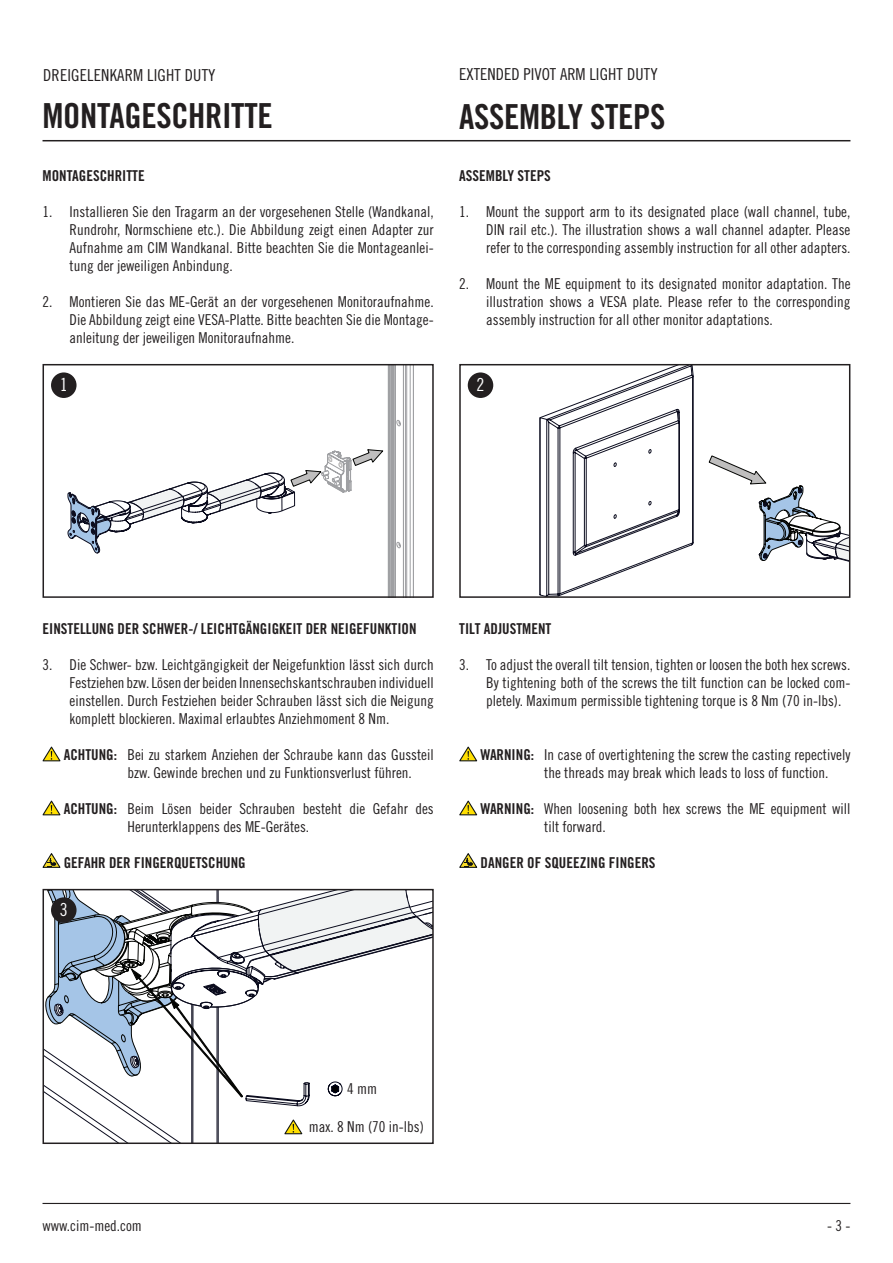
<style>
.page{position:relative;width:893px;height:1263px;background:#fff}
.page>*{position:absolute;margin:0;border:0;box-sizing:border-box;transform-origin:0 0}
.t1{font:34.5px "Trade Gothic LT Std Bd Cn 20";letter-spacing:-.01em;color:#231f20}
.t2{font:18px "Trade Gothic LT Std Cn 18";color:#fff}
.t3{font:16.5px "Trade Gothic LT Std Cn 18";letter-spacing:.01em;color:#231f20}
.t4{font:15px/18px "Trade Gothic LT Std Cn 18";color:#231f20;text-align:justify}
.t5{font:15px "Trade Gothic LT Std Bd Cn 20";color:#231f20}
.s1{font-family:"Trade Gothic LT Std Bd Cn 20"}
</style>
<div class="page">
<hr style="left:43px;top:140px;width:807px;height:1px;background:#231f20">
<hr style="left:43px;top:1203px;width:807px;height:1px;background:#231f20">
<svg style="left:68px;top:367px;width:346px;height:228px"></svg>
<div style="left:43px;top:364px;width:391px;height:234px;border:2px solid #231f20"></div>
<div style="left:51px;top:372px;width:26px;height:26px;background:#231f20;border-radius:50%"></div>
<svg style="left:43px;top:746px;width:17px;height:15px"></svg>
<svg style="left:43px;top:800px;width:17px;height:15px"></svg>
<svg style="left:43px;top:853px;width:17px;height:15px"></svg>
<svg style="left:43px;top:890px;width:390px;height:253px"></svg>
<svg style="left:539px;top:370px;width:174px;height:225px"></svg>
<svg style="left:540px;top:367px;width:153px;height:228px"></svg>
<svg style="left:709px;top:456px;width:138px;height:131px"></svg>
<div style="left:459px;top:364px;width:391px;height:234px;border:2px solid #231f20"></div>
<div style="left:468px;top:372px;width:25px;height:26px;background:#231f20;border-radius:50%"></div>
<svg style="left:459px;top:746px;width:18px;height:15px"></svg>
<svg style="left:459px;top:800px;width:18px;height:15px"></svg>
<svg style="left:459px;top:853px;width:18px;height:15px"></svg>
<p class="t3" style="left:43px;top:66px;width:174px">DREIGELENKARM LIGHT DUTY</p>
<p class="t3" style="left:459px;top:65px;width:200px">EXTENDED PIVOT ARM LIGHT DUTY</p>
<h1 class="t1" style="left:43px;top:94px;width:232px">MONTAGESCHRITTE</h1>
<h1 class="t1" style="left:459px;top:96px;width:208px">ASSEMBLY STEPS</h1>
<p class="t5" style="left:43px;top:166px;width:104px">MONTAGESCHRITTE</p>
<p class="t4" style="left:70px;top:202px;width:366px;text-indent:-27px">1. Installieren Sie den Tragarm an der vorgesehenen Stelle (Wandkanal, Rundrohr, Normschiene etc.). Die Abbildung zeigt einen Adapter zur Aufnahme am CIM Wandkanal. Bitte beachten Sie die Montageanlei&shy;tung der jeweiligen Anbindung.</p>
<p class="t4" style="left:70px;top:292px;width:366px;text-indent:-27px">2. Montieren Sie das ME-Gerät an der vorgesehenen Monitoraufnahme.<br>Die Abbildung zeigt eine VESA-Platte. Bitte beachten Sie die Montage&shy;anleitung der jeweiligen Monitoraufnahme.</p>
<p class="t2" style="left:60px;top:374px;width:9px">1</p>
<p class="t5" style="left:459px;top:166px;width:93px">ASSEMBLY STEPS</p>
<p class="t4" style="left:486px;top:202px;width:366px;text-indent:-27px">1. Mount the support arm to its designated place (wall channel, tube, DIN rail etc.). The illustration shows a wall channel adapter. Please refer to the corresponding assembly instruction for all other adapters.</p>
<p class="t4" style="left:486px;top:274px;width:366px;text-indent:-27px">2. Mount the ME equipment to its designated monitor adaptation. The illustration shows a VESA plate. Please refer to the corresponding assembly instruction for all other monitor adaptations.</p>
<p class="t2" style="left:476px;top:374px;width:9px">2</p>
<p class="t5" style="left:43px;top:619px;width:376px">EINSTELLUNG DER SCHWER-/ LEICHTGÄNGIGKEIT DER NEIGEFUNKTION</p>
<p class="t4" style="left:70px;top:655px;width:366px;text-indent:-27px">3. Die Schwer- bzw. Leichtgängigkeit der Neigefunktion lässt sich durch Festziehen bzw. Lösen der beiden Innensechskantschrauben individuell einstellen. Durch Festziehen beider Schrauben lässt sich die Neigung komplett blockieren. Maximal erlaubtes Anziehmoment 8 Nm.</p>
<p class="t4" style="left:128px;top:745px;width:308px;text-indent:-64px"><span class="s1">ACHTUNG:</span> Bei zu starkem Anziehen der Schraube kann das Gussteil bzw. Gewinde brechen und zu Funktionsverlust führen.</p>
<p class="t4" style="left:128px;top:799px;width:308px;text-indent:-64px"><span class="s1">ACHTUNG:</span> Beim Lösen beider Schrauben besteht die Gefahr des<br>Herunterklappens des ME-Gerätes.</p>
<p class="t5" style="left:64px;top:853px;width:183px">GEFAHR DER FINGERQUETSCHUNG</p>
<p class="t2" style="left:60px;top:898px;width:9px">3</p>
<p class="t5" style="left:459px;top:619px;width:94px">TILT ADJUSTMENT</p>
<p class="t4" style="left:486px;top:655px;width:366px;text-indent:-27px">3. To adjust the overall tilt tension, tighten or loosen the both hex screws.<br>By tightening both of the screws the tilt function can be locked com&shy;pletely. Maximum permissible tightening torque is 8 Nm (70 in-lbs).</p>
<p class="t4" style="left:544px;top:745px;width:308px;text-indent:-64px"><span class="s1">WARNING:</span> In case of overtightening the screw the casting repectively the threads may break which leads to loss of function.</p>
<p class="t4" style="left:544px;top:799px;width:308px;text-indent:-64px"><span class="s1">WARNING:</span> When loosening both hex screws the ME equipment will tilt forward.</p>
<p class="t5" style="left:481px;top:853px;width:176px">DANGER OF SQUEEZING FINGERS</p>
<p class="t4" style="left:347px;top:1080px;width:31px">4 mm</p>
<p class="t4" style="left:309px;top:1118px;width:116px">max. 8 Nm (70 in-lbs)</p>
<p class="t4" style="left:43px;top:1216px;width:101px">www.cim-med.com</p>
<p class="t4" style="left:827px;top:1216px;width:25px">- 3 -</p>
</div>
